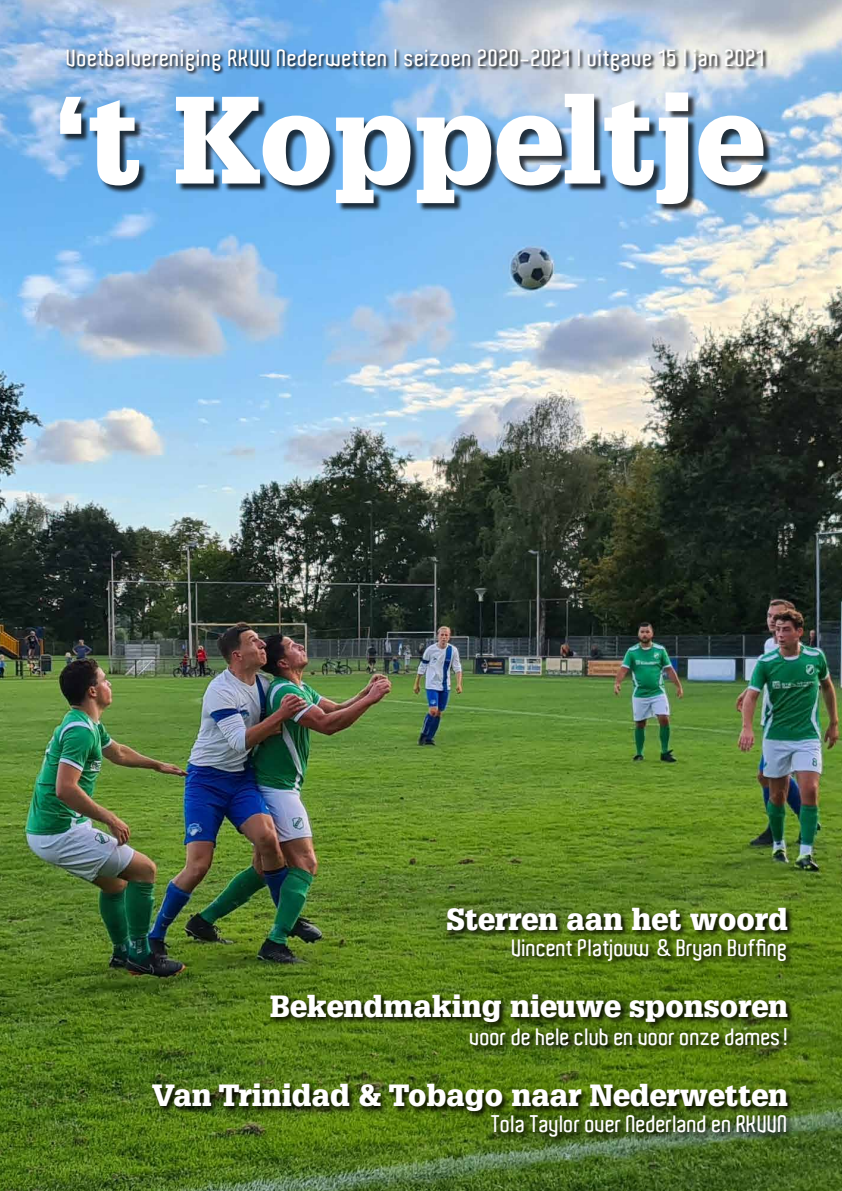
<style>
.page{position:relative;width:842px;height:1191px;background:#fff}
.page>*{position:absolute;margin:0;border:0;box-sizing:border-box;transform-origin:0 0}
.t1{font:900 121px "Glypha LT Std";color:#fff}
.t2{font:900 30px "Glypha LT Std";color:#fff}
.t3{font:600 23px "Aldo";color:#fff}
.t4{font:600 22.7px "Aldo";letter-spacing:.03em;color:#fff}
</style>
<div class="page">
<img style="left:0;top:0;width:842px;height:1191px">
<img style="left:65px;top:48px;width:702px;height:27px">
<svg style="left:445px;top:905px;width:350px;height:64px"></svg>
<svg style="left:268px;top:992px;width:527px;height:61px"></svg>
<svg style="left:150px;top:1081px;width:645px;height:64px"></svg>
<div style="left:61px;top:94px;width:712px;height:119px;background:#000;opacity:.75"></div>
<p class="t4" style="left:67px;top:45px;width:700px">Voetbalvereniging RKVV Nederwetten | seizoen 2020-2021 | uitgave 15 | jan 2021</p>
<h1 class="t1" style="left:54px;top:67px;width:711px">‘t Koppeltje</h1>
<h2 class="t2" style="left:446px;top:901px;width:343px">Sterren aan het woord</h2>
<p class="t3" style="left:512px;top:934px;width:278px">Vincent Platjouw &amp; Bryan Buffing</p>
<h2 class="t2" style="left:270px;top:988px;width:519px">Bekendmaking nieuwe sponsoren</h2>
<p class="t3" style="left:470px;top:1024px;width:319px">voor de hele club en voor onze dames!</p>
<h2 class="t2" style="left:152px;top:1077px;width:638px">Van Trinidad &amp; Tobago naar Nederwetten</h2>
<p class="t3" style="left:492px;top:1111px;width:298px">Tola Taylor over Nederland en RKVVN</p>
</div>
